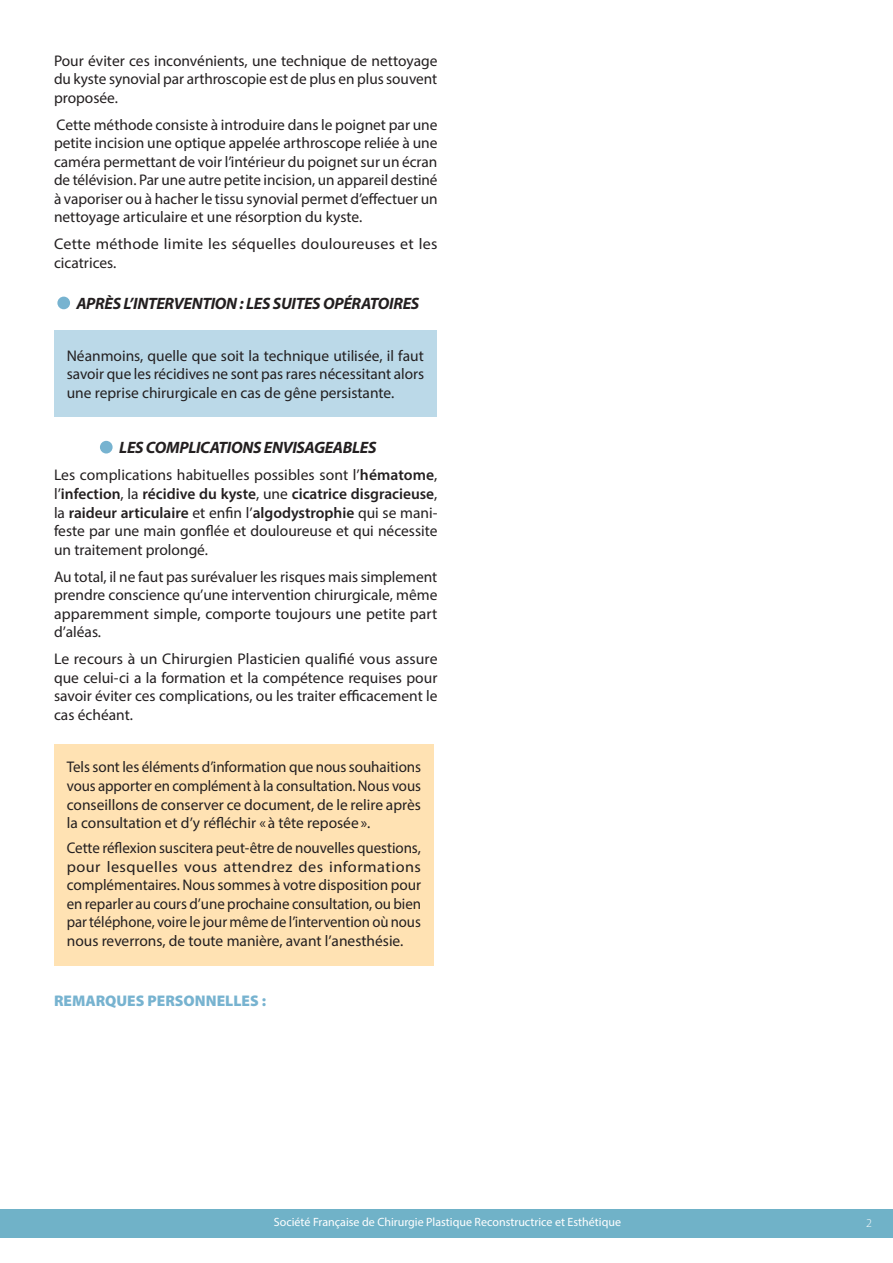
<style>
.page{position:relative;width:893px;height:1263px;background:#fff}
.page>*{position:absolute;margin:0;border:0;box-sizing:border-box;transform-origin:0 0}
.t1{font:italic 700 16.5px "Myriad Pro";letter-spacing:-.02em;color:#231f20}
.t2{font:15.45px/18.6px "Myriad Pro";color:#231f20;text-align:justify}
.t3{font:15.45px/18.6px "Myriad Pro";color:#231f20;scale:1.04 1}
.t4{font:900 15.45px "Myriad Pro";color:#77b3d0}
.t5{font:12px "Myriad Pro";color:#fff}
.t6{font:300 12px "Myriad Pro";color:#fff}
.s1{font-weight:600}
</style>
<div class="page">
<div style="left:0;top:1209px;width:893px;height:28px;background:#70b2c8"></div>
<div style="left:57px;top:297px;width:13px;height:12px;background:#77b3d0;border-radius:50%"></div>
<div style="left:100px;top:441px;width:13px;height:12px;background:#77b3d0;border-radius:50%"></div>
<div style="left:54px;top:745px;width:380px;height:221px;background:#ffe2b3"></div>
<div style="left:54px;top:330px;width:383px;height:86px;background:#bbd9e8"></div>
<p class="t2" style="left:54px;top:51px;width:385px">Pour éviter ces inconvénients, une technique de nettoyage du kyste synovial par arthroscopie est de plus en plus souvent proposée.</p>
<p class="t2" style="left:54px;top:115px;width:385px">Cette méthode consiste à introduire dans le poignet par une petite incision une optique appelée arthroscope reliée à une caméra permettant de voir l’intérieur du poignet sur un écran de télévision. Par une autre petite incision, un appareil destiné à vaporiser ou à hacher le tissu synovial permet d’effectuer un nettoyage articulaire et une résorption du kyste.</p>
<p class="t3" style="left:54px;top:235px;width:370px">Cette méthode limite les séquelles douloureuses et les cicatrices.</p>
<p class="t1" style="left:76px;top:293px;width:344px">APRÈS L’INTERVENTION : LES SUITES OPÉRATOIRES</p>
<p class="t2" style="left:67px;top:346px;width:359px">Néanmoins, quelle que soit la technique utilisée, il faut savoir que les récidives ne sont pas rares nécessitant alors une reprise chirurgicale en cas de gêne persistante.</p>
<p class="t1" style="left:119px;top:437px;width:259px">LES COMPLICATIONS ENVISAGEABLES</p>
<p class="t2" style="left:54px;top:466px;width:385px">Les complications habituelles possibles sont l’<span class="s1">hématome</span>, l’<span class="s1">infection</span>, la <span class="s1">récidive du kyste</span>, une <span class="s1">cicatrice disgracieuse</span>, la <span class="s1">raideur articulaire</span> et enfin l’<span class="s1">algodystrophie</span> qui se mani&shy;feste par une main gonflée et douloureuse et qui nécessite un traitement prolongé.</p>
<p class="t2" style="left:54px;top:567px;width:385px">Au total, il ne faut pas surévaluer les risques mais simplement prendre conscience qu’une intervention chirurgicale, même apparemment simple, comporte toujours une petite part d’aléas.</p>
<p class="t2" style="left:54px;top:650px;width:385px">Le recours à un Chirurgien Plasticien qualifié vous assure que celui-ci a la formation et la compétence requises pour savoir éviter ces complications, ou les traiter efficacement le cas échéant.</p>
<p class="t2" style="left:67px;top:758px;width:356px">Tels sont les éléments d’information que nous souhaitions vous apporter en complément à la consultation. Nous vous conseillons de conserver ce document, de le relire après la consultation et d’y réfléchir « à tête reposée».</p>
<p class="t2" style="left:67px;top:838px;width:356px">Cette réflexion suscitera peut-être de nouvelles questions, pour lesquelles vous attendrez des informations complémentaires. Nous sommes à votre disposition pour en reparler au cours d’une prochaine consultation, ou bien par téléphone, voire le jour même de l’intervention où nous nous reverrons, de toute manière, avant l’anesthésie.</p>
<p class="t4" style="left:54px;top:991px;width:214px">REMARQUES PERSONNELLES :</p>
<p class="t5" style="left:274px;top:1215px;width:349px">Société Française de Chirurgie Plastique Reconstructrice et Esthétique</p>
<p class="t6" style="left:866px;top:1216px;width:7px">2</p>
</div>
